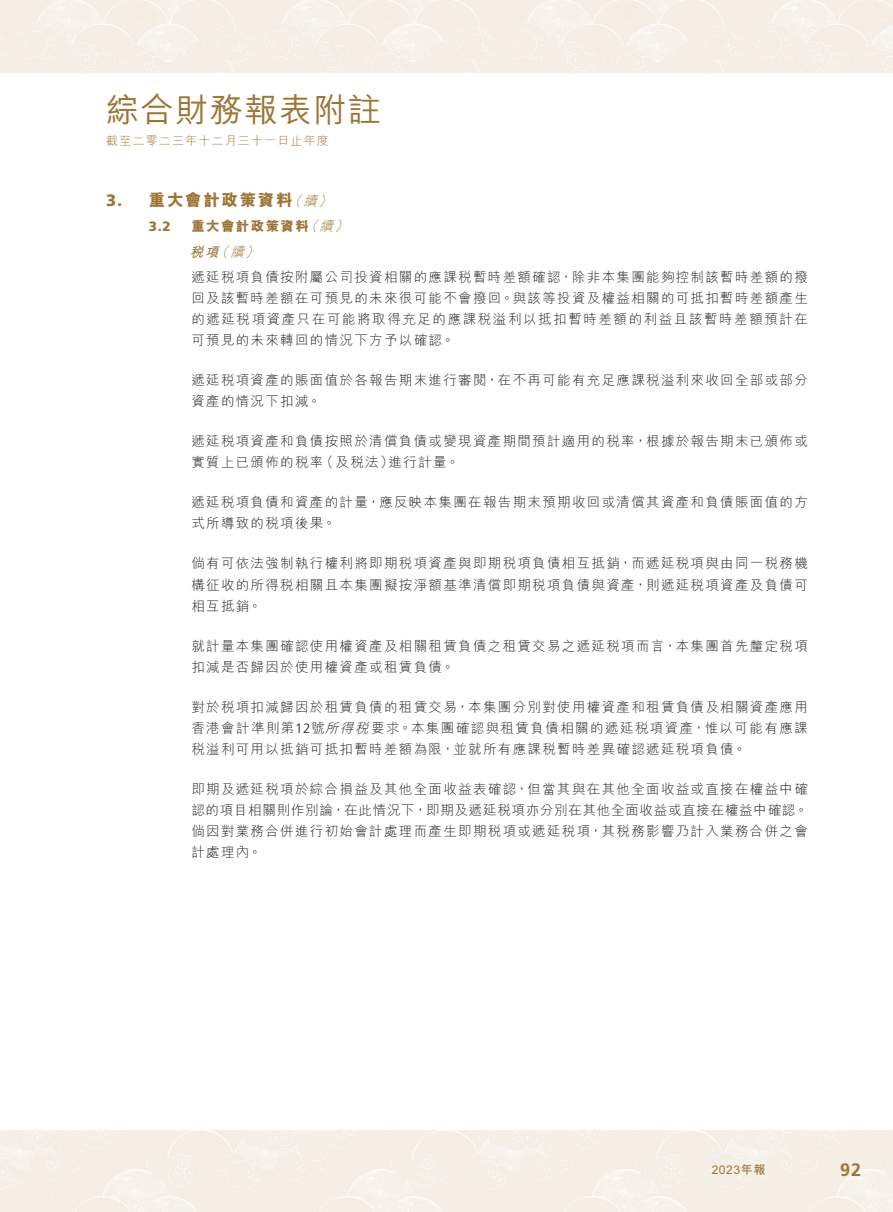
<style>
.page{position:relative;width:893px;height:1212px;background:#fff}
.page>*{position:absolute;margin:0;border:0;box-sizing:border-box;transform-origin:0 0}
.t1{font:500 33px "M Hei HK";letter-spacing:.045em;color:#9d7535}
.t2{font:700 18px "Frutiger LT Std";color:#9d7535}
.t3{font:800 16.5px "M Hei HK";letter-spacing:.1em;color:#9d7535}
.t4{font:900 16.5px "Frutiger LT Std";color:#9d7535}
.t5{font:300 13.5px/21px "M Hei HK";letter-spacing:.1em;color:#231f20;text-align:justify}
.t6{font:italic 300 13.5px "M Hei HK";color:#9d7535}
.t7{font:800 13.5px "M Hei HK";letter-spacing:.1em;color:#9d7535}
.t8{font:900 13.5px "Frutiger LT Std";color:#9d7535}
.t9{font:italic 700 13.5px "M Hei HK";color:#9d7535}
.t10{font:300 12px "M Hei HK";letter-spacing:.095em;color:#9d7535}
.t11{font:700 12px "M Hei HK";letter-spacing:.05em;color:#9d7535}
.s1{font-family:"Frutiger LT Std"}
.s2{font-style:italic}
</style>
<div class="page">
<img style="left:0;top:0;width:893px;height:1212px">
<h1 class="t1" style="left:106px;top:86px;width:276px">綜合財務報表附註</h1>
<p class="t10" style="left:106px;top:135px;width:224px">截至二零二三年十二月三十一日止年度</p>
<p class="t4" style="left:106px;top:190px;width:17px">3.</p>
<p class="t3" style="left:149px;top:192px;width:145px">重大會計政策資料</p>
<p class="t6" style="left:288px;top:194px;width:34px">（續</p>
<p class="t6" style="left:318px;top:194px;width:19px">(</p>
<p class="t8" style="left:149px;top:218px;width:24px">3.2</p>
<p class="t6" style="left:304px;top:219px;width:34px">（續</p>
<p class="t6" style="left:334px;top:219px;width:19px">(</p>
<p class="t7" style="left:191px;top:220px;width:119px">重大會計政策資料</p>
<p class="t6" style="left:215px;top:245px;width:34px">（續</p>
<p class="t6" style="left:245px;top:245px;width:19px">(</p>
<p class="t9" style="left:190px;top:242px;width:34px">稅項</p>
<p class="t5" style="left:191px;top:266px;width:618px">遞延稅項負債按附屬公司投資相關的應課稅暫時差額確認，除非本集團能夠控制該暫時差額的撥回及該暫時差額在可預見的未來很可能不會撥回。與該等投資及權益相關的可抵扣暫時差額產生的遞延稅項資產只在可能將取得充足的應課稅溢利以抵扣暫時差額的利益且該暫時差額預計在可預見的未來轉回的情況下方予以確認。</p>
<p class="t5" style="left:191px;top:369px;width:618px">遞延稅項資產的賬面值於各報告期末進行審閱，在不再可能有充足應課稅溢利來收回全部或部分資產的情況下扣減。</p>
<p class="t5" style="left:389px;top:430px;width:421px;text-indent:-197px">遞延稅項資產和負債按照於清償負債或變現資產期間預計適用的稅率，根據於報告期末已頒佈或進行計量。</p>
<p class="t5" style="left:320px;top:451px;width:75px">（及稅法）</p>
<p class="t5" style="left:191px;top:451px;width:134px">實質上已頒佈的稅率</p>
<p class="t5" style="left:191px;top:492px;width:618px">遞延稅項負債和資產的計量，應反映本集團在報告期末預期收回或清償其資產和負債賬面值的方式所導致的稅項後果。</p>
<p class="t5" style="left:191px;top:553px;width:618px">倘有可依法強制執行權利將即期稅項資產與即期稅項負債相互抵銷，而遞延稅項與由同一稅務機構征收的所得稅相關且本集團擬按淨額基準清償即期稅項負債與資產，則遞延稅項資產及負債可相互抵銷。</p>
<p class="t5" style="left:191px;top:635px;width:618px">就計量本集團確認使用權資產及相關租賃負債之租賃交易之遞延稅項而言，本集團首先釐定稅項扣減是否歸因於使用權資產或租賃負債。</p>
<p class="t5" style="left:191px;top:696px;width:618px">對於稅項扣減歸因於租賃負債的租賃交易，本集團分別對使用權資產和租賃負債及相關資產應用香港會計準則第<span class="s1">12</span>號<span class="s2">所得稅</span>要求。本集團確認與租賃負債相關的遞延稅項資產，惟以可能有應課稅溢利可用以抵銷可抵扣暫時差額為限，並就所有應課稅暫時差異確認遞延稅項負債。</p>
<p class="t5" style="left:191px;top:778px;width:618px">即期及遞延稅項於綜合損益及其他全面收益表確認，但當其與在其他全面收益或直接在權益中確認的項目相關則作別論，在此情況下，即期及遞延稅項亦分別在其他全面收益或直接在權益中確認。倘因對業務合併進行初始會計處理而產生即期稅項或遞延稅項，其稅務影響乃計入業務合併之會計處理內。</p>
<p class="t11" style="left:712px;top:1161px;width:55px">2023年報</p>
<h2 class="t2" style="left:840px;top:1159px;width:23px">92</h2>
</div>
